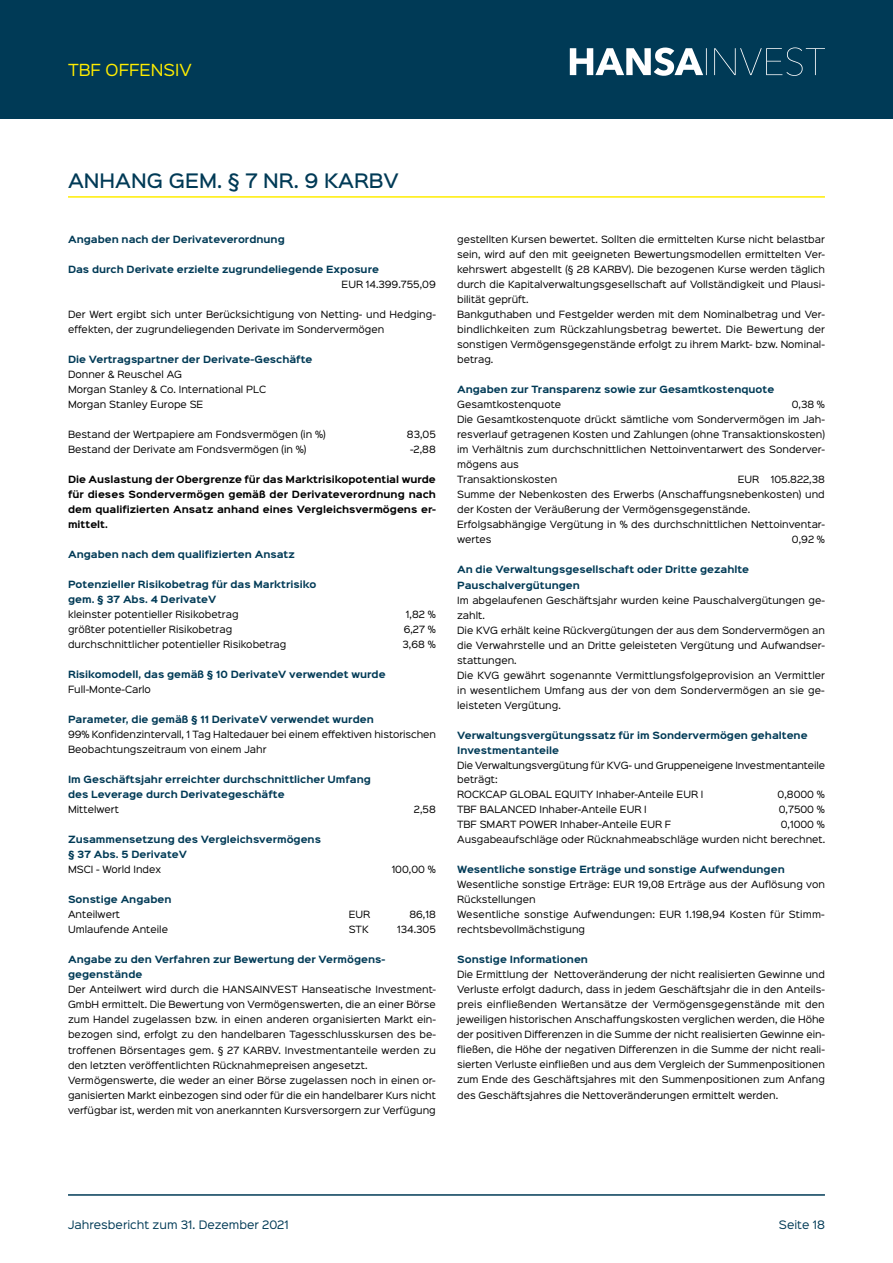
<style>
.page{position:relative;width:893px;height:1263px;background:#fff}
.page>*{position:absolute;margin:0;border:0;box-sizing:border-box;transform-origin:0 0}
.t1{font:500 18px "Sinkin Sans 500";color:#003a56}
.t2{font:15px "Sinkin Sans 400";color:#ffed00}
.t3{font:10.5px "Sinkin Sans 400";color:#003a56}
.t4{font:9px/15px "Sinkin Sans 400";color:#000}
.t5{font:700 9px/15px "Sinkin Sans 700";color:#003a56}
.t6{font:700 9px/15px "Sinkin Sans 700";color:#000;text-align:justify}
</style>
<div class="page">
<div style="left:0;top:0;width:893px;height:119px;background:#003a56"></div>
<svg style="left:570px;top:47px;width:255px;height:29px"></svg>
<hr style="left:68px;top:1194px;width:757px;height:2px;background:#003a56">
<hr style="left:68px;top:196px;width:757px;height:2px;background:#ffed00">
<h2 class="t2" style="left:68px;top:57px;width:125px">TBF OFFENSIV</h2>
<h1 class="t1" style="left:68px;top:165px;width:332px">ANHANG GEM. § 7 NR. 9 KARBV</h1>
<p class="t5" style="left:68px;top:233px;width:218px">Angaben nach der Derivateverordnung</p>
<p class="t5" style="left:68px;top:263px;width:312px">Das durch Derivate erzielte zugrundeliegende Exposure</p>
<p class="t4" style="left:342px;top:276px;width:96px">EUR 14.399.755,09</p>
<p class="t4" style="left:68px;top:306px;width:369px">Der Wert ergibt sich unter Berücksichtigung von Netting- und Hedging&shy;effekten, der zugrundeliegenden Derivate im Sondervermögen</p>
<p class="t5" style="left:68px;top:353px;width:246px">Die Vertragspartner der Derivate-Geschäfte</p>
<p class="t4" style="left:68px;top:366px;width:200px">Donner &amp; Reuschel AG<br>Morgan Stanley &amp; Co. International PLC<br>Morgan Stanley Europe SE</p>
<p class="t4" style="left:68px;top:426px;width:259px">Bestand der Wertpapiere am Fondsvermögen (in %)</p>
<p class="t4" style="left:407px;top:426px;width:30px">83,05</p>
<p class="t4" style="left:68px;top:441px;width:240px">Bestand der Derivate am Fondsvermögen (in %)</p>
<p class="t4" style="left:410px;top:441px;width:27px">-2,88</p>
<p class="t6" style="left:68px;top:473px;width:369px">Die Auslastung der Obergrenze für das Marktrisikopotential wurde für dieses Sondervermögen gemäß der Derivateverordnung nach dem qualifizierten Ansatz anhand eines Vergleichsvermögens er&shy;mittelt.</p>
<p class="t5" style="left:68px;top:548px;width:228px">Angaben nach dem qualifizierten Ansatz</p>
<p class="t5" style="left:68px;top:578px;width:250px">Potenzieller Risikobetrag für das Marktrisiko gem. § 37 Abs. 4 DerivateV</p>
<p class="t4" style="left:68px;top:606px;width:172px">kleinster potentieller Risikobetrag</p>
<p class="t4" style="left:406px;top:606px;width:31px">1,82 %</p>
<p class="t4" style="left:68px;top:621px;width:166px">größter potentieller Risikobetrag</p>
<p class="t4" style="left:404px;top:621px;width:34px">6,27 %</p>
<p class="t4" style="left:68px;top:636px;width:220px">durchschnittlicher potentieller Risikobetrag</p>
<p class="t4" style="left:403px;top:636px;width:35px">3,68 %</p>
<p class="t5" style="left:68px;top:668px;width:319px">Risikomodell, das gemäß § 10 DerivateV verwendet wurde</p>
<p class="t4" style="left:68px;top:681px;width:84px">Full-Monte-Carlo</p>
<p class="t5" style="left:68px;top:713px;width:307px">Parameter, die gemäß § 11 DerivateV verwendet wurden</p>
<p class="t4" style="left:68px;top:726px;width:369px">99% Konfidenzintervall, 1 Tag Haltedauer bei einem effektiven historischen<br>Beobachtungszeitraum von einem Jahr</p>
<p class="t5" style="left:68px;top:773px;width:304px">Im Geschäftsjahr erreichter durchschnittlicher Umfang des Leverage durch Derivategeschäfte</p>
<p class="t4" style="left:68px;top:801px;width:52px">Mittelwert</p>
<p class="t4" style="left:414px;top:801px;width:23px">2,58</p>
<p class="t5" style="left:68px;top:833px;width:254px">Zusammensetzung des Vergleichsvermögens § 37 Abs. 5 DerivateV</p>
<p class="t4" style="left:68px;top:861px;width:95px">MSCI - World Index</p>
<p class="t4" style="left:392px;top:861px;width:46px">100,00 %</p>
<p class="t5" style="left:68px;top:893px;width:105px">Sonstige Angaben</p>
<p class="t4" style="left:68px;top:906px;width:54px">Anteilwert</p>
<p class="t4" style="left:349px;top:906px;width:23px">EUR</p>
<p class="t4" style="left:409px;top:906px;width:28px">86,18</p>
<p class="t4" style="left:68px;top:921px;width:102px">Umlaufende Anteile</p>
<p class="t4" style="left:349px;top:921px;width:21px">STK</p>
<p class="t4" style="left:397px;top:921px;width:40px">134.305</p>
<p class="t5" style="left:68px;top:953px;width:319px">Angabe zu den Verfahren zur Bewertung der Vermögens&shy;gegenstände</p>
<p class="t4" style="left:68px;top:981px;width:369px">Der Anteilwert wird durch die HANSAINVEST Hanseatische Investment-GmbH ermittelt. Die Bewertung von Vermögenswerten, die an einer Börse zum Handel zugelassen bzw. in einen anderen organisierten Markt ein&shy;bezogen sind, erfolgt zu den handelbaren Tagesschlusskursen des be&shy;troffenen Börsentages gem. § 27 KARBV. Investmentanteile werden zu den letzten veröffentlichten Rücknahmepreisen angesetzt.<br>Vermögenswerte, die weder an einer Börse zugelassen noch in einen or&shy;ganisierten Markt einbezogen sind oder für die ein handelbarer Kurs nicht verfügbar ist, werden mit von anerkannten Kursversorgern zur Verfügung</p>
<p class="t4" style="left:457px;top:231px;width:369px">gestellten Kursen bewertet. Sollten die ermittelten Kurse nicht belastbar sein, wird auf den mit geeigneten Bewertungsmodellen ermittelten Ver&shy;kehrswert abgestellt (§ 28 KARBV). Die bezogenen Kurse werden täglich durch die Kapitalverwaltungsgesellschaft auf Vollständigkeit und Plausi&shy;bilität geprüft.<br>Bankguthaben und Festgelder werden mit dem Nominalbetrag und Ver&shy;bindlichkeiten zum Rückzahlungsbetrag bewertet. Die Bewertung der sonstigen Vermögensgegenstände erfolgt zu ihrem Markt- bzw. Nominal&shy;betrag.</p>
<p class="t5" style="left:457px;top:383px;width:319px">Angaben zur Transparenz sowie zur Gesamtkostenquote</p>
<p class="t4" style="left:457px;top:396px;width:106px">Gesamtkostenquote</p>
<p class="t4" style="left:457px;top:396px;width:369px;text-indent:335px">0,38 % Die Gesamtkostenquote drückt sämtliche vom Sondervermögen im Jah&shy;resverlauf getragenen Kosten und Zahlungen (ohne Transaktionskosten) im Verhältnis zum durchschnittlichen Nettoinventarwert des Sonderver&shy;mögens aus<br>Transaktionskosten</p>
<p class="t4" style="left:457px;top:471px;width:369px;text-indent:314px">105.822,38<br>Summe der Nebenkosten des Erwerbs (Anschaffungsnebenkosten) und der Kosten der Veräußerung der Vermögensgegenstände.<br>Erfolgsabhängige Vergütung in % des durchschnittlichen Nettoinventar&shy;wertes</p>
<p class="t4" style="left:738px;top:471px;width:23px">EUR</p>
<p class="t4" style="left:792px;top:532px;width:35px">0,92 %</p>
<p class="t5" style="left:457px;top:563px;width:294px">An die Verwaltungsgesellschaft oder Dritte gezahlte<br>Pauschalvergütungen</p>
<p class="t4" style="left:457px;top:592px;width:369px">Im abgelaufenen Geschäftsjahr wurden keine Pauschalvergütungen ge&shy;zahlt.<br>Die KVG erhält keine Rückvergütungen der aus dem Sondervermögen an die Verwahrstelle und an Dritte geleisteten Vergütung und Aufwandser&shy;stattungen.<br>Die KVG gewährt sogenannte Vermittlungsfolgeprovision an Vermittler in wesentlichem Umfang aus der von dem Sondervermögen an sie ge&shy;leisteten Vergütung.</p>
<p class="t5" style="left:457px;top:728px;width:352px">Verwaltungsvergütungssatz für im Sondervermögen gehaltene<br>Investmentanteile</p>
<p class="t4" style="left:457px;top:757px;width:370px">Die Verwaltungsvergütung für KVG- und Gruppeneigene Investmentanteile beträgt:<br>ROCKCAP GLOBAL EQUITY Inhaber-Anteile EUR I</p>
<p class="t4" style="left:778px;top:786px;width:49px">0,8000 %</p>
<p class="t4" style="left:457px;top:801px;width:191px">TBF BALANCED Inhaber-Anteile EUR I</p>
<p class="t4" style="left:779px;top:801px;width:48px">0,7500 %</p>
<p class="t4" style="left:457px;top:816px;width:216px">TBF SMART POWER Inhaber-Anteile EUR F</p>
<p class="t4" style="left:457px;top:816px;width:370px;text-align:right">0,1000 %<br>Ausgabeaufschläge oder Rücknahmeabschläge wurden nicht berechnet.</p>
<p class="t5" style="left:457px;top:863px;width:329px">Wesentliche sonstige Erträge und sonstige Aufwendungen</p>
<p class="t4" style="left:457px;top:876px;width:369px">Wesentliche sonstige Erträge: EUR 19,08 Erträge aus der Auflösung von Rückstellungen<br>Wesentliche sonstige Aufwendungen: EUR 1.198,94 Kosten für Stimm&shy;rechtsbevollmächstigung</p>
<p class="t5" style="left:457px;top:953px;width:132px">Sonstige Informationen</p>
<p class="t4" style="left:457px;top:966px;width:370px;text-align:justify">Die Ermittlung der Nettoveränderung der nicht realisierten Gewinne und Verluste erfolgt dadurch, dass in jedem Geschäftsjahr die in den Anteils&shy;preis einfließenden Wertansätze der Vermögensgegenstände mit den jeweiligen historischen Anschaffungskosten verglichen werden, die Höhe der positiven Differenzen in die Summe der nicht realisierten Gewinne ein&shy;fließen, die Höhe der negativen Differenzen in die Summe der nicht reali&shy;sierten Verluste einfließen und aus dem Vergleich der Summenpositionen zum Ende des Geschäftsjahres mit den Summenpositionen zum Anfang des Geschäftsjahres die Nettoveränderungen ermittelt werden.</p>
<p class="t3" style="left:68px;top:1216px;width:222px">Jahresbericht zum 31. Dezember 2021</p>
<p class="t3" style="left:779px;top:1216px;width:48px">Seite 18</p>
</div>
